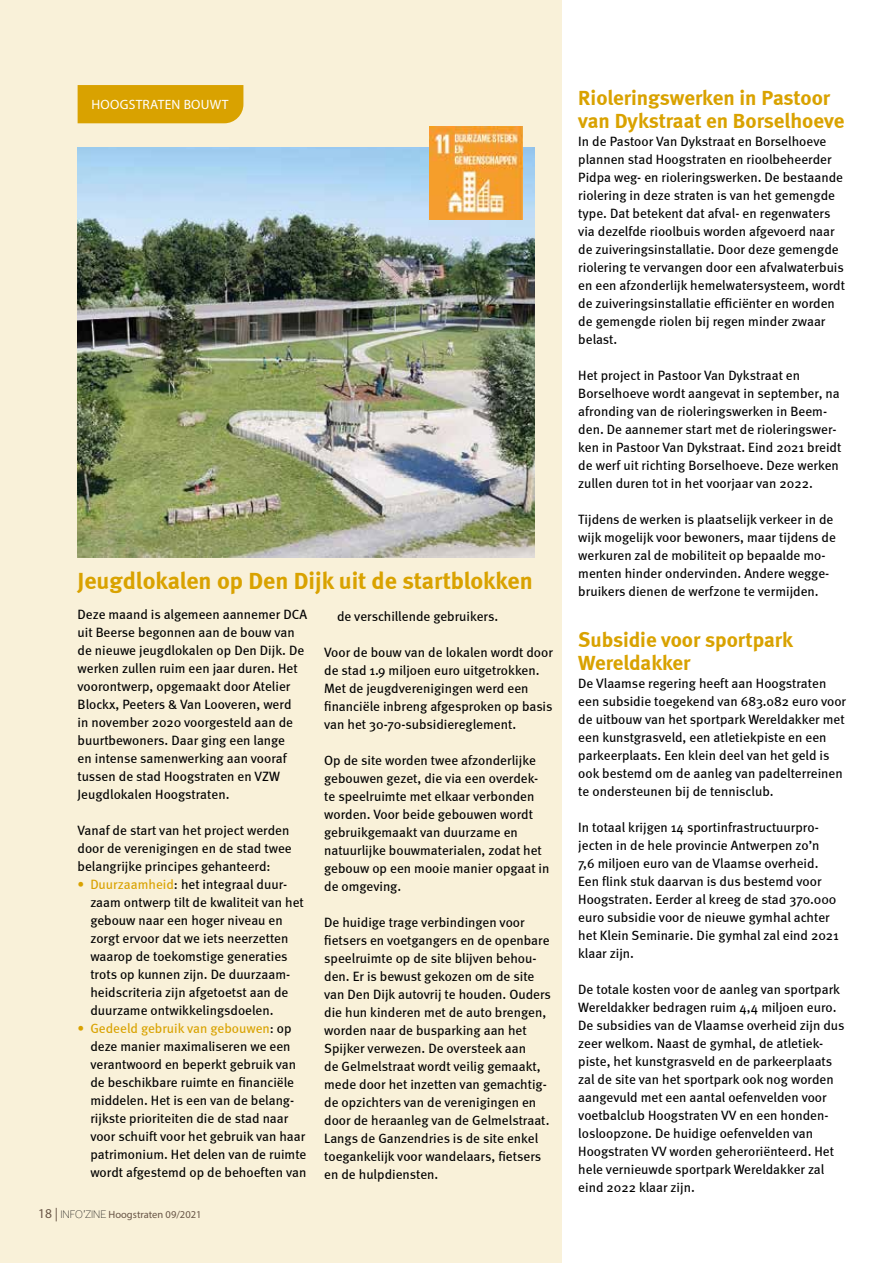
<style>
.page{position:relative;width:893px;height:1263px;background:#fff}
.page>*{position:absolute;margin:0;border:0;box-sizing:border-box;transform-origin:0 0}
.t1{font:700 24px "Meta";color:#d9a200}
.t2{font:700 21px/22.5px "Meta";color:#d9a200}
.t3{font:13.5px/18px "Meta";color:#000}
.t4{font:13.5px "Myriad Pro";letter-spacing:.02em;color:#fff}
.t5{font:10.5px "Myriad Pro";color:#685546}
.s1{color:#d9a200}
.s2{font-size:13.5px}
.s3{font-family:"Lane";font-stretch:condensed;color:#000}
</style>
<div class="page">
<div style="left:0;top:0;width:561px;height:1263px;background:#f9f1d9"></div>
<div style="left:78px;top:85px;width:165px;height:38px;background:#d9a200"></div>
<img style="left:78px;top:148px;width:457px;height:409px">
<img style="left:429px;top:126px;width:94px;height:93px">
<p class="t4" style="left:92px;top:96px;width:139px">HOOGSTRATEN BOUWT</p>
<h1 class="t1" style="left:78px;top:566px;width:457px">Jeugdlokalen op Den Dijk uit de startblokken</h1>
<p class="t3" style="left:78px;top:605px;width:231px">Deze maand is algemeen aannemer DCA uit Beerse begonnen aan de bouw van de nieuwe jeugdlokalen op Den Dijk. De werken zullen ruim een jaar duren. Het voorontwerp, opgemaakt door Atelier Blockx, Peeters &amp; Van Looveren, werd<br>in november 2020 voorgesteld aan de buurtbewoners. Daar ging een lange<br>en intense samenwerking aan vooraf tussen de stad Hoogstraten en VZW Jeugdlokalen Hoogstraten.</p>
<p class="t3" style="left:78px;top:821px;width:216px">Vanaf de start van het project werden door de verenigingen en de stad twee belangrijke principes gehanteerd:</p>
<p class="t3" style="left:90px;top:875px;width:215px;text-indent:-13px"><span class="s1">• Duurzaamheid</span>: het integraal duur&shy;zaam ontwerp tilt de kwaliteit van het gebouw naar een hoger niveau en zorgt ervoor dat we iets neerzetten waarop de toekomstige generaties trots op kunnen zijn. De duurzaam&shy;heidscriteria zijn afgetoetst aan de duurzame ontwikkelingsdoelen.</p>
<p class="t3" style="left:90px;top:1019px;width:218px;text-indent:-13px"><span class="s1">• Gedeeld gebruik van gebouwen</span>: op deze manier maximaliseren we een verantwoord en beperkt gebruik van de beschikbare ruimte en financiële middelen. Het is een van de belang&shy;rijkste prioriteiten die de stad naar voor schuift voor het gebruik van haar patrimonium. Het delen van de ruimte wordt afgestemd op de behoeften van</p>
<p class="t5" style="left:38px;top:1208px;width:165px"><span class="s2">18 |</span> <span class="s3">INFO’ZINE</span> Hoogstraten 09/2021</p>
<p class="t3" style="left:337px;top:607px;width:163px">de verschillende gebruikers.</p>
<p class="t3" style="left:324px;top:643px;width:230px">Voor de bouw van de lokalen wordt door de stad 1.9 miljoen euro uitgetrokken.<br>Met de jeugdverenigingen werd een financiële inbreng afgesproken op basis van het 30-70-subsidiereglement.</p>
<p class="t3" style="left:324px;top:751px;width:227px">Op de site worden twee afzonderlijke gebouwen gezet, die via een overdek&shy;te speelruimte met elkaar verbonden worden. Voor beide gebouwen wordt gebruikgemaakt van duurzame en natuurlijke bouwmaterialen, zodat het gebouw op een mooie manier opgaat in de omgeving.</p>
<p class="t3" style="left:324px;top:913px;width:228px">De huidige trage verbindingen voor fietsers en voetgangers en de openbare speelruimte op de site blijven behou&shy;den. Er is bewust gekozen om de site van Den Dijk autovrij te houden. Ouders die hun kinderen met de auto brengen, worden naar de busparking aan het Spijker verwezen. De oversteek aan<br>de Gelmelstraat wordt veilig gemaakt, mede door het inzetten van gemachtig&shy;de opzichters van de verenigingen en door de heraanleg van de Gelmelstraat.<br>Langs de Ganzendries is de site enkel toegankelijk voor wandelaars, fietsers en de hulpdiensten.</p>
<h2 class="t2" style="left:578px;top:87px;width:268px">Rioleringswerken in Pastoor van Dykstraat en Borselhoeve</h2>
<p class="t3" style="left:578px;top:132px;width:268px">In de Pastoor Van Dykstraat en Borselhoeve plannen stad Hoogstraten en rioolbeheerder Pidpa weg- en rioleringswerken. De bestaande riolering in deze straten is van het gemengde type. Dat betekent dat afval- en regenwaters via dezelfde rioolbuis worden afgevoerd naar de zuiveringsinstallatie. Door deze gemengde riolering te vervangen door een afvalwaterbuis en een afzonderlijk hemelwatersysteem, wordt de zuiveringsinstallatie efficiënter en worden de gemengde riolen bij regen minder zwaar belast.</p>
<p class="t3" style="left:578px;top:366px;width:265px">Het project in Pastoor Van Dykstraat en Borselhoeve wordt aangevat in september, na afronding van de rioleringswerken in Beem&shy;den. De aannemer start met de rioleringswer&shy;ken in Pastoor Van Dykstraat. Eind 2021 breidt de werf uit richting Borselhoeve. Deze werken zullen duren tot in het voorjaar van 2022.</p>
<p class="t3" style="left:578px;top:510px;width:259px">Tijdens de werken is plaatselijk verkeer in de wijk mogelijk voor bewoners, maar tijdens de werkuren zal de mobiliteit op bepaalde mo&shy;menten hinder ondervinden. Andere wegge&shy;bruikers dienen de werfzone te vermijden.</p>
<h2 class="t2" style="left:578px;top:628px;width:216px">Subsidie voor sportpark<br>Wereldakker</h2>
<p class="t3" style="left:578px;top:674px;width:269px">De Vlaamse regering heeft aan Hoogstraten een subsidie toegekend van 683.082 euro voor de uitbouw van het sportpark Wereldakker met een kunstgrasveld, een atletiekpiste en een parkeerplaats. Een klein deel van het geld is ook bestemd om de aanleg van padelterreinen te ondersteunen bij de tennisclub.</p>
<p class="t3" style="left:578px;top:818px;width:262px">In totaal krijgen 14 sportinfrastructuurpro&shy;jecten in de hele provincie Antwerpen zo’n 7,6 miljoen euro van de Vlaamse overheid.<br>Een flink stuk daarvan is dus bestemd voor Hoogstraten. Eerder al kreeg de stad 370.000 euro subsidie voor de nieuwe gymhal achter het Klein Seminarie. Die gymhal zal eind 2021 klaar zijn.</p>
<p class="t3" style="left:578px;top:980px;width:268px">De totale kosten voor de aanleg van sportpark Wereldakker bedragen ruim 4,4 miljoen euro.<br>De subsidies van de Vlaamse overheid zijn dus zeer welkom. Naast de gymhal, de atletiek&shy;piste, het kunstgrasveld en de parkeerplaats zal de site van het sportpark ook nog worden aangevuld met een aantal oefenvelden voor voetbalclub Hoogstraten VV en een honden&shy;losloopzone. De huidige oefenvelden van Hoogstraten VV worden geheroriënteerd. Het hele vernieuwde sportpark Wereldakker zal eind 2022 klaar zijn.</p>
</div>
